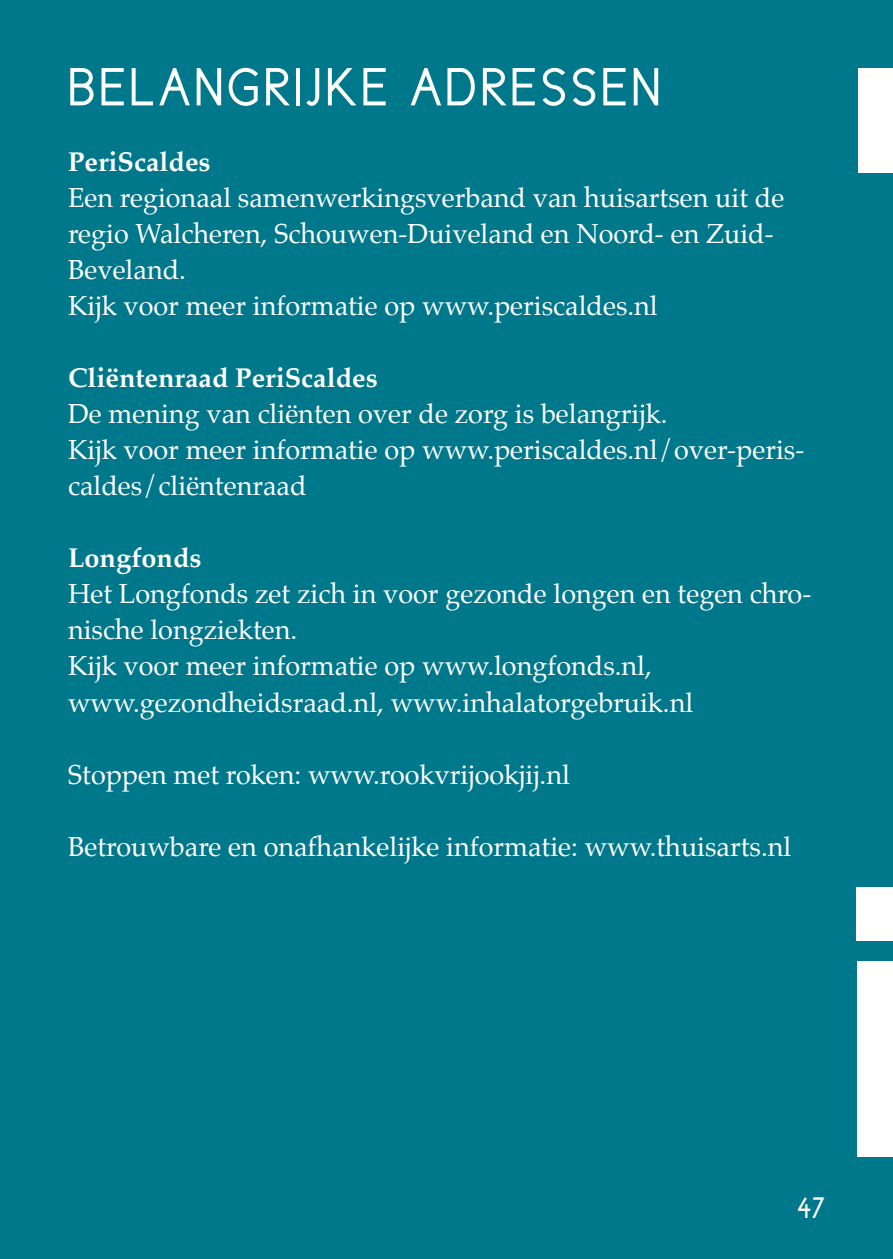
<style>
.page{position:relative;width:893px;height:1259px;background:#00788b}
.page>*{position:absolute;margin:0;border:0;box-sizing:border-box;transform-origin:0 0}
.t1{font:54px "Cicle Gordita";letter-spacing:.075em;color:#fff}
.t2{font:30px "Cicle Gordita";color:#fff}
.t3{font:27px/36px "Palatino";color:#fff}
.t4{font:700 27px "Palatino";color:#fff}
</style>
<div class="page">
<div style="left:859px;top:68px;width:34px;height:104px;background:#fff"></div>
<div style="left:858px;top:961px;width:35px;height:196px;background:#fff"></div>
<div style="left:856px;top:887px;width:37px;height:54px;background:#fff"></div>
<h1 class="t1" style="left:68px;top:59px;width:95px">BELANG</h1>
<h1 class="t1" style="left:264px;top:59px;width:392px">RIJKE ADRESSEN</h1>
<p class="t4" style="left:68px;top:139px;width:144px">PeriScaldes</p>
<p class="t3" style="left:68px;top:180px;width:718px">Een regionaal samenwerkingsverband van huisartsen uit de regio Walcheren, Schouwen-Duiveland en Noord- en Zuid-Beveland.<br>Kijk voor meer informatie op www.periscaldes.nl</p>
<p class="t4" style="left:68px;top:355px;width:311px">Cliëntenraad PeriScaldes</p>
<p class="t3" style="left:68px;top:396px;width:738px">De mening van cliënten over de zorg is belangrijk.<br>Kijk voor meer informatie op www.periscaldes.nl/over-peris&shy;caldes/cliëntenraad</p>
<p class="t4" style="left:68px;top:535px;width:135px">Longfonds</p>
<p class="t3" style="left:68px;top:576px;width:745px">Het Longfonds zet zich in voor gezonde longen en tegen chro&shy;nische longziekten.<br>Kijk voor meer informatie op www.longfonds.nl, www.gezondheidsraad.nl, www.inhalatorgebruik.nl</p>
<p class="t3" style="left:68px;top:756px;width:503px">Stoppen met roken: www.rookvrijookjij.nl</p>
<p class="t3" style="left:68px;top:828px;width:725px">Betrouwbare en onafhankelijke informatie: www.thuisarts.nl</p>
<p class="t2" style="left:797px;top:1192px;width:29px">47</p>
</div>
